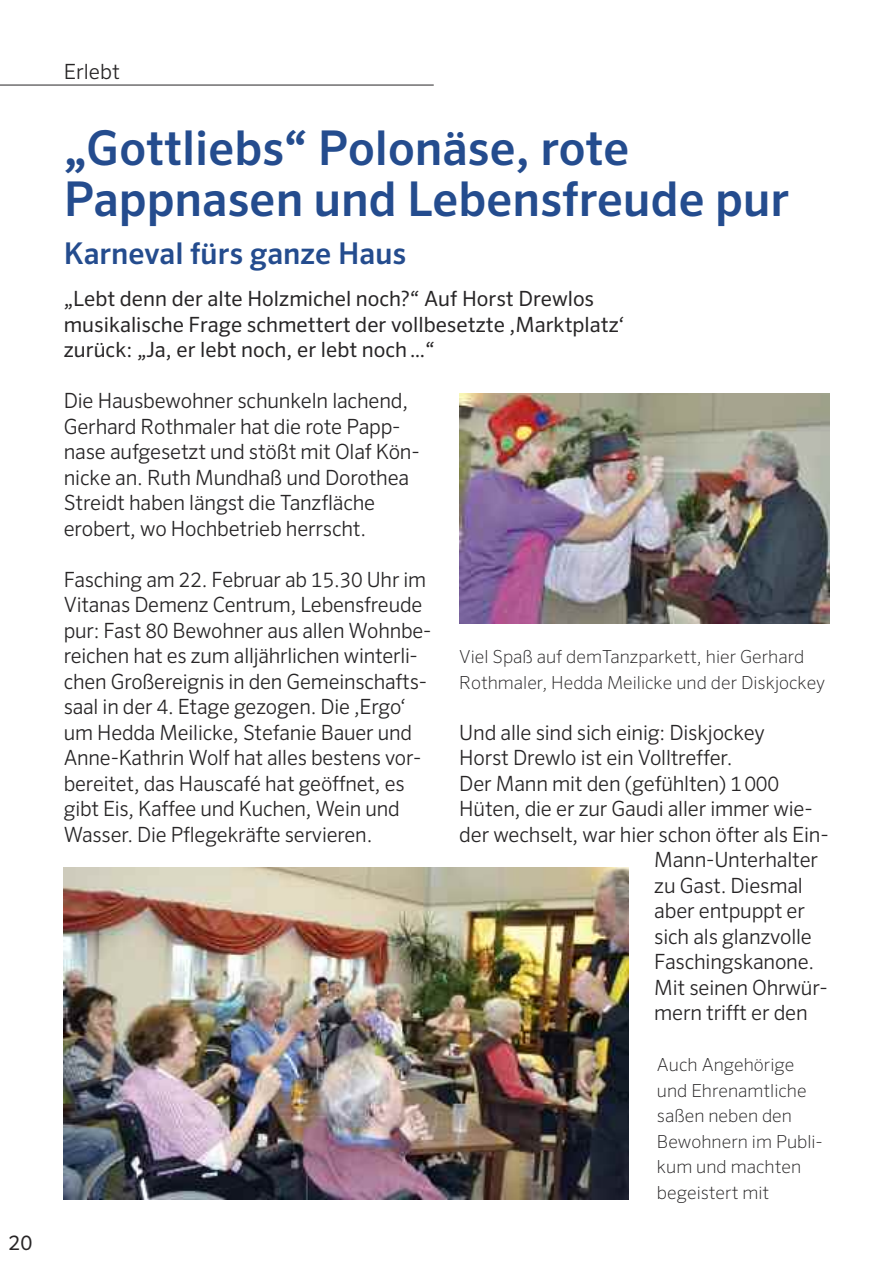
<style>
.page{position:relative;width:893px;height:1263px;background:#fff}
.page>*{position:absolute;margin:0;border:0;box-sizing:border-box;transform-origin:0 0}
.t1{font:500 48px/51px "Sero Offc Pro";color:#244c8e}
.t2{font:500 30px "Sero Offc Pro";color:#244c8e}
.t3{font:300 21px/25.5px "Sero Offc Pro";letter-spacing:-.01em;color:#272526}
.t4{font:21px/25.5px "Sero Offc Pro";color:#272526}
.t5{font:200 18px/25.5px "Sero Offc Pro";color:#272526}
</style>
<div class="page">
<hr style="left:0;top:85px;width:434px;height:1px;background:#272526">
<img style="left:64px;top:867px;width:565px;height:332px">
<img style="left:459px;top:393px;width:370px;height:230px">
<p class="t4" style="left:9px;top:1229px;width:26px">20</p>
<p class="t3" style="left:64px;top:58px;width:58px">Erlebt</p>
<h1 class="t1" style="left:64px;top:122px;width:727px">„Gottliebs“ Polonäse, rote<br>Pappnasen und Lebensfreude pur</h1>
<h2 class="t2" style="left:64px;top:235px;width:344px">Karneval fürs ganze Haus</h2>
<p class="t4" style="left:64px;top:286px;width:562px">„Lebt denn der alte Holzmichel noch?“ Auf Horst Drewlos musikalische Frage schmettert der vollbesetzte ,Marktplatz‘ zurück: „Ja, er lebt noch, er lebt noch…“</p>
<p class="t3" style="left:64px;top:388px;width:357px">Die Hausbewohner schunkeln lachend, Gerhard Rothmaler hat die rote Papp&shy;nase aufgesetzt und stößt mit Olaf Kön&shy;nicke an. Ruth Mundhaß und Dorothea Streidt haben längst die Tanzfläche erobert, wo Hochbetrieb herrscht.</p>
<p class="t3" style="left:64px;top:566px;width:369px">Fasching am 22. Februar ab 15.30 Uhr im Vitanas Demenz Centrum, Lebensfreude pur: Fast 80 Bewohner aus allen Wohnbe&shy;reichen hat es zum alljährlichen winterli&shy;chen Großereignis in den Gemeinschafts&shy;saal in der 4. Etage gezogen. Die ,Ergo‘ um Hedda Meilicke, Stefanie Bauer und Anne-Kathrin Wolf hat alles bestens vor&shy;bereitet, das Hauscafé hat geöffnet, es gibt Eis, Kaffee und Kuchen, Wein und Wasser. Die Pflegekräfte servieren.</p>
<p class="t5" style="left:459px;top:644px;width:368px">Viel Spaß auf demTanzparkett, hier Gerhard<br>Rothmaler, Hedda Meilicke und der Diskjockey</p>
<p class="t3" style="left:459px;top:719px;width:307px">Und alle sind sich einig: Diskjockey</p>
<p class="t3" style="left:459px;top:745px;width:275px">Horst Drewlo ist ein Volltreffer.</p>
<p class="t3" style="left:459px;top:770px;width:321px">Der Mann mit den (gefühlten) 1000</p>
<p class="t3" style="left:459px;top:796px;width:355px">Hüten, die er zur Gaudi aller immer wie-</p>
<p class="t3" style="left:459px;top:821px;width:371px">der wechselt, war hier schon öfter als Ein-</p>
<p class="t3" style="left:654px;top:847px;width:165px">Mann-Unterhalter</p>
<p class="t3" style="left:654px;top:872px;width:150px">zu Gast. Diesmal</p>
<p class="t3" style="left:654px;top:898px;width:152px">aber entpuppt er</p>
<p class="t3" style="left:654px;top:923px;width:159px">sich als glanzvolle</p>
<p class="t3" style="left:654px;top:949px;width:162px">Faschingskanone.</p>
<p class="t3" style="left:654px;top:974px;width:175px">Mit seinen Ohrwür-</p>
<p class="t3" style="left:654px;top:1000px;width:155px">mern trifft er den</p>
<p class="t5" style="left:657px;top:1052px;width:167px">Auch Angehörige und Ehrenamtliche saßen neben den<br>Bewohnern im Publi&shy;kum und machten begeistert mit</p>
</div>
